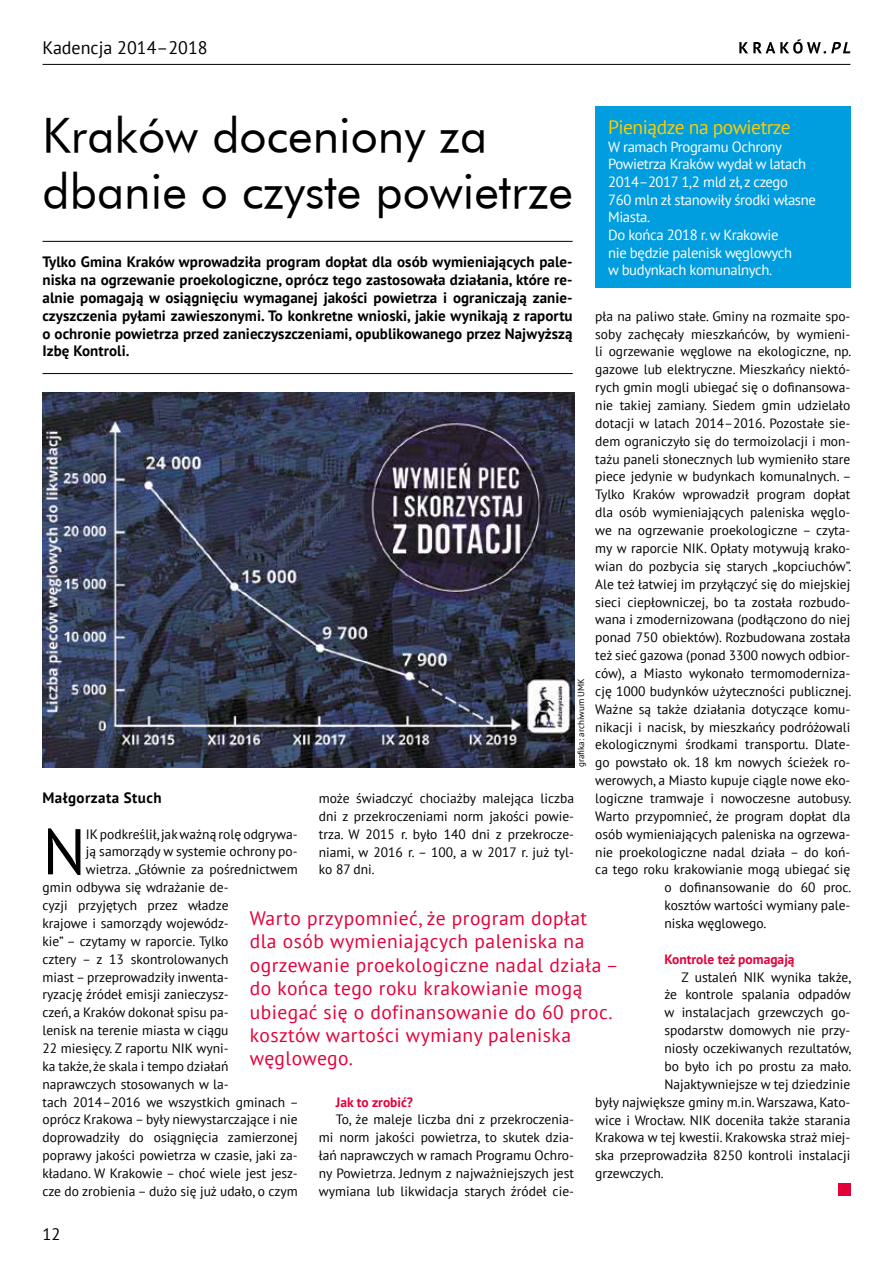
<style>
.page{position:relative;width:893px;height:1263px;background:#fff}
.page>*{position:absolute;margin:0;border:0;box-sizing:border-box;transform-origin:0 0}
.t1{font:64.5px "PT Sans";color:#000}
.t2{font:46.5px/55.8px "Futura PL";color:#000}
.t3{font:19.5px/23.4px "PT Sans";letter-spacing:.025em;color:#e4003a}
.t4{font:19.5px "PT Sans";letter-spacing:-.025em;color:#fc0}
.t5{font:18px "PT Sans";color:#000}
.t6{font:16.5px "PT Sans";color:#000}
.t7{font:700 15px/17.9px "PT Sans";letter-spacing:.005em;color:#000;text-align:justify}
.t8{font:700 15px "PT Sans";letter-spacing:.03em;color:#000}
.t9{font:14.7px/17.7px "PT Sans";letter-spacing:-.025em;color:#fff}
.t10{font:13.5px/17.9px "PT Sans";color:#000;text-align:justify}
.t11{font:700 13.5px "PT Sans";color:#e4003a}
.t12{font:9px "PT Sans";color:#000}
</style>
<div class="page">
<hr style="left:43px;top:64px;width:807px;height:1px;background:#000">
<svg style="left:739px;top:39px;width:111px;height:15px"></svg>
<div style="left:838px;top:1183px;width:12px;height:13px;background:#e4003a"></div>
<hr style="left:43px;top:241px;width:530px;height:1px;background:#000">
<hr style="left:43px;top:373px;width:530px;height:1px;background:#000">
<div style="left:595px;top:106px;width:255px;height:182px;background:#009ddf"></div>
<img style="left:43px;top:392px;width:531px;height:375px">
<h3 class="t5" style="left:43px;top:36px;width:167px">Kadencja 2014–2018</h3>
<h2 class="t2" style="left:43px;top:107px;width:532px">Kraków doceniony za dbanie o czyste powietrze</h2>
<p class="t7" style="left:43px;top:253px;width:532px">Tylko Gmina Kraków wprowadziła program dopłat dla osób wymieniających pale&shy;niska na ogrzewanie proekologiczne, oprócz tego zastosowała działania, które re&shy;alnie pomagają w osiągnięciu wymaganej jakości powietrza i ograniczają zanie&shy;czyszczenia pyłami zawieszonymi. To konkretne wnioski, jakie wynikają z raportu o ochronie powietrza przed zanieczyszczeniami, opublikowanego przez Najwyższą Izbę Kontroli.</p>
<h3 class="t4" style="left:608px;top:115px;width:184px">Pieniądze na powietrze</h3>
<p class="t9" style="left:608px;top:137px;width:209px">W ramach Programu Ochrony<br>Powietrza Kraków wydał w latach<br>2014–2017 1,2 mld zł, z czego<br>760 mln zł stanowiły środki własne<br>Miasta.<br>Do końca 2018 r. w Krakowie<br>nie będzie palenisk węglowych<br>w budynkach komunalnych.</p>
<p class="t10" style="left:595px;top:307px;width:257px">pła na paliwo stałe. Gminy na rozmaite spo-</p>
<p class="t10" style="left:595px;top:325px;width:257px">soby zachęcały mieszkańców, by wymieni-</p>
<p class="t10" style="left:595px;top:342px;width:258px">li ogrzewanie węglowe na ekologiczne, np.</p>
<p class="t10" style="left:595px;top:360px;width:257px">gazowe lub elektryczne. Mieszkańcy niektó-</p>
<p class="t10" style="left:595px;top:378px;width:257px">rych gmin mogli ubiegać się o dofinansowa-</p>
<p class="t10" style="left:595px;top:396px;width:257px">nie takiej zamiany. Siedem gmin udzielało</p>
<p class="t10" style="left:595px;top:414px;width:257px">dotacji w latach 2014–2016. Pozostałe sie-</p>
<p class="t10" style="left:595px;top:432px;width:257px">dem ograniczyło się do termoizolacji i mon-</p>
<p class="t10" style="left:595px;top:450px;width:257px">tażu paneli słonecznych lub wymieniło stare</p>
<p class="t10" style="left:595px;top:467px;width:258px">piece jedynie w budynkach komunalnych. –</p>
<p class="t10" style="left:595px;top:485px;width:257px">Tylko Kraków wprowadził program dopłat</p>
<p class="t10" style="left:595px;top:503px;width:257px">dla osób wymieniających paleniska węglo-</p>
<p class="t10" style="left:595px;top:521px;width:257px">we na ogrzewanie proekologiczne – czyta-</p>
<p class="t10" style="left:595px;top:539px;width:257px">my w raporcie NIK. Opłaty motywują krako-</p>
<p class="t10" style="left:595px;top:557px;width:258px">wian do pozbycia się starych „kopciuchów”.</p>
<p class="t10" style="left:595px;top:575px;width:257px">Ale też łatwiej im przyłączyć się do miejskiej</p>
<p class="t10" style="left:595px;top:592px;width:257px">sieci ciepłowniczej, bo ta została rozbudo-</p>
<p class="t10" style="left:595px;top:610px;width:257px">wana i zmodernizowana (podłączono do niej</p>
<p class="t10" style="left:595px;top:628px;width:257px">ponad 750 obiektów). Rozbudowana została</p>
<p class="t10" style="left:595px;top:646px;width:257px">też sieć gazowa (ponad 3300 nowych odbior-</p>
<p class="t10" style="left:595px;top:664px;width:257px">ców), a Miasto wykonało termomoderniza-</p>
<p class="t10" style="left:595px;top:682px;width:258px">cję 1000 budynków użyteczności publicznej.</p>
<p class="t10" style="left:595px;top:700px;width:257px">Ważne są także działania dotyczące komu-</p>
<p class="t10" style="left:595px;top:717px;width:257px">nikacji i nacisk, by mieszkańcy podróżowali</p>
<p class="t10" style="left:595px;top:735px;width:257px">ekologicznymi środkami transportu. Dlate-</p>
<p class="t10" style="left:595px;top:753px;width:257px">go powstało ok. 18 km nowych ścieżek ro-</p>
<p class="t10" style="left:595px;top:771px;width:257px">werowych, a Miasto kupuje ciągle nowe eko-</p>
<p class="t10" style="left:595px;top:789px;width:258px">logiczne tramwaje i nowoczesne autobusy.</p>
<p class="t10" style="left:595px;top:807px;width:257px">Warto przypomnieć, że program dopłat dla</p>
<p class="t10" style="left:595px;top:825px;width:257px">osób wymieniających paleniska na ogrzewa-</p>
<p class="t10" style="left:595px;top:843px;width:257px">nie proekologiczne nadal działa – do koń-</p>
<p class="t10" style="left:595px;top:860px;width:257px">ca tego roku krakowianie mogą ubiegać się</p>
<p class="t10" style="left:664px;top:878px;width:189px">o dofinansowanie do 60 proc.</p>
<p class="t10" style="left:664px;top:896px;width:188px">kosztów wartości wymiany pale-</p>
<p class="t10" style="left:664px;top:914px;width:103px">niska węglowego.</p>
<p class="t11" style="left:664px;top:950px;width:132px">Kontrole też pomagają</p>
<p class="t10" style="left:681px;top:968px;width:172px">Z ustaleń NIK wynika także,</p>
<p class="t10" style="left:664px;top:985px;width:188px">że kontrole spalania odpadów</p>
<p class="t10" style="left:664px;top:1003px;width:188px">w instalacjach grzewczych go-</p>
<p class="t10" style="left:664px;top:1021px;width:188px">spodarstw domowych nie przy-</p>
<p class="t10" style="left:664px;top:1039px;width:189px">niosły oczekiwanych rezultatów,</p>
<p class="t10" style="left:664px;top:1057px;width:189px">bo było ich po prostu za mało.</p>
<p class="t10" style="left:664px;top:1075px;width:188px">Najaktywniejsze w tej dziedzinie</p>
<p class="t10" style="left:595px;top:1093px;width:257px">były największe gminy m.in. Warszawa, Kato-</p>
<p class="t10" style="left:595px;top:1110px;width:257px">wice i Wrocław. NIK doceniła także starania</p>
<p class="t10" style="left:595px;top:1128px;width:257px">Krakowa w tej kwestii. Krakowska straż miej-</p>
<p class="t10" style="left:595px;top:1146px;width:257px">ska przeprowadziła 8250 kontroli instalacji</p>
<p class="t10" style="left:595px;top:1164px;width:70px">grzewczych.</p>
<p class="t12" style="left:575px;top:767px;width:90px;rotate:-90deg">grafika: archiwum UMK</p>
<p class="t8" style="left:43px;top:788px;width:121px">Małgorzata Stuch</p>
<h1 class="t1" style="left:43px;top:810px;width:45px">N</h1>
<p class="t10" style="left:86px;top:825px;width:213px">IK podkreślił, jak ważną rolę odgrywa-</p>
<p class="t10" style="left:319px;top:789px;width:257px">może świadczyć chociażby malejąca liczba dni z przekroczeniami norm jakości powie&shy;trza. W 2015 r. było 140 dni z przekrocze&shy;niami, w 2016 r. – 100, a w 2017 r. już tyl&shy;ko 87 dni.</p>
<p class="t10" style="left:86px;top:842px;width:213px">ją samorządy w systemie ochrony po-</p>
<p class="t10" style="left:86px;top:860px;width:213px">wietrza. „Głównie za pośrednictwem</p>
<p class="t10" style="left:43px;top:878px;width:188px">gmin odbywa się wdrażanie de-</p>
<p class="t10" style="left:43px;top:896px;width:188px">cyzji przyjętych przez władze</p>
<p class="t10" style="left:43px;top:914px;width:188px">krajowe i samorządy wojewódz-</p>
<p class="t10" style="left:43px;top:932px;width:188px">kie” – czytamy w raporcie. Tylko</p>
<p class="t10" style="left:43px;top:950px;width:188px">cztery – z 13 skontrolowanych</p>
<p class="t10" style="left:43px;top:967px;width:188px">miast – przeprowadziły inwenta-</p>
<p class="t10" style="left:43px;top:985px;width:188px">ryzację źródeł emisji zanieczysz-</p>
<p class="t10" style="left:43px;top:1003px;width:188px">czeń, a Kraków dokonał spisu pa-</p>
<p class="t10" style="left:43px;top:1021px;width:188px">lenisk na terenie miasta w ciągu</p>
<p class="t10" style="left:43px;top:1039px;width:188px">22 miesięcy. Z raportu NIK wyni-</p>
<p class="t10" style="left:43px;top:1057px;width:188px">ka także, że skala i tempo działań</p>
<p class="t10" style="left:43px;top:1075px;width:188px">naprawczych stosowanych w la-</p>
<p class="t10" style="left:43px;top:1092px;width:258px">tach 2014–2016 we wszystkich gminach –</p>
<p class="t10" style="left:43px;top:1110px;width:257px">oprócz Krakowa – były niewystarczające i nie</p>
<p class="t10" style="left:43px;top:1128px;width:257px">doprowadziły do osiągnięcia zamierzonej</p>
<p class="t10" style="left:43px;top:1146px;width:257px">poprawy jakości powietrza w czasie, jaki za-</p>
<p class="t10" style="left:43px;top:1164px;width:257px">kładano. W Krakowie – choć wiele jest jesz-</p>
<p class="t10" style="left:43px;top:1182px;width:257px">cze do zrobienia – dużo się już udało, o czym</p>
<p class="t3" style="left:250px;top:906px;width:370px">Warto przypomnieć, że program dopłat dla osób wymieniających paleniska na ogrzewanie proekologiczne nadal działa – do końca tego roku krakowianie mogą ubiegać się o dofinansowanie do 60 proc. kosztów wartości wymiany paleniska węglowego.</p>
<p class="t11" style="left:336px;top:1093px;width:79px">Jak to zrobić?</p>
<p class="t10" style="left:319px;top:1110px;width:257px;text-indent:17px">To, że maleje liczba dni z przekroczenia&shy;mi norm jakości powietrza, to skutek dzia&shy;łań naprawczych w ramach Programu Ochro&shy;ny Powietrza. Jednym z najważniejszych jest wymiana lub likwidacja starych źródeł cie-</p>
<p class="t6" style="left:43px;top:1223px;width:19px">12</p>
</div>
